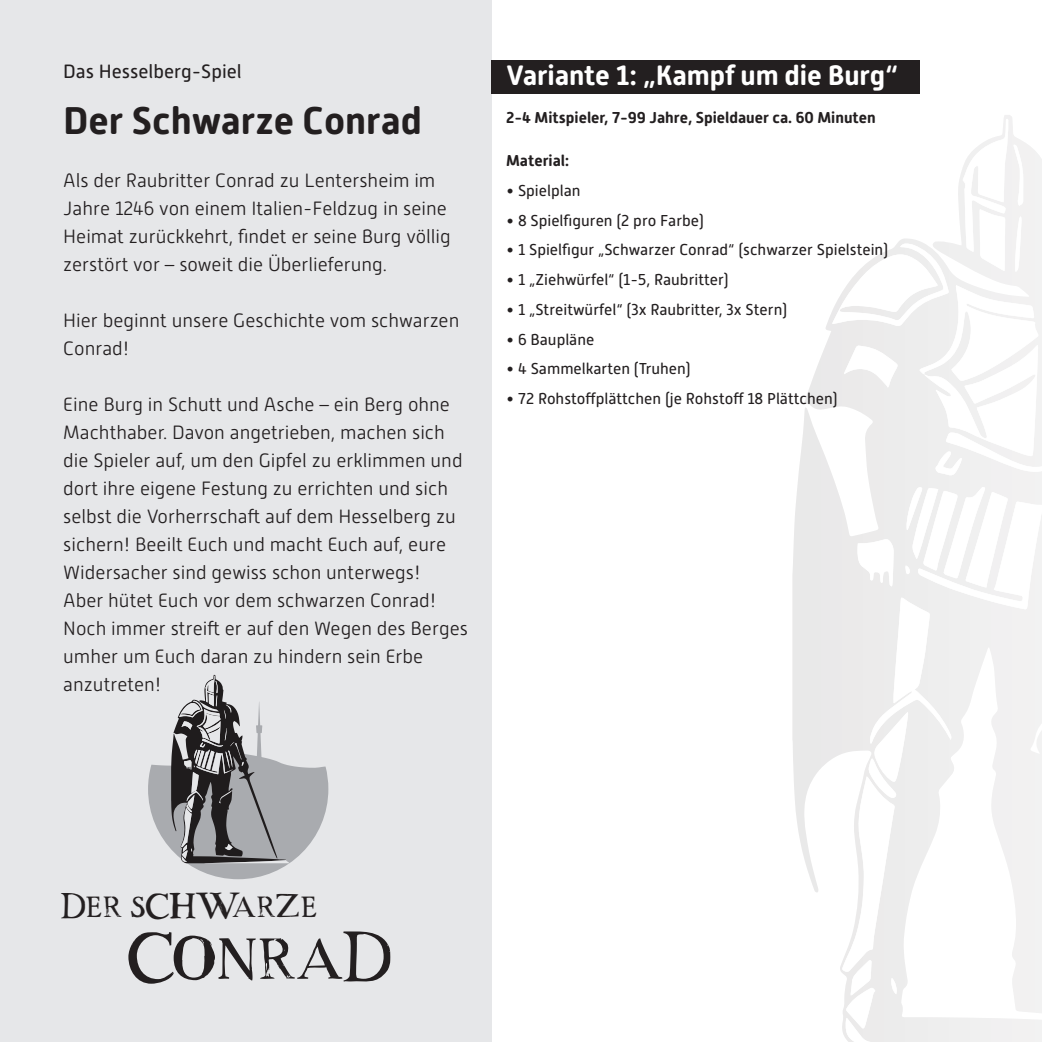
<style>
.page{position:relative;width:1042px;height:1042px;background:#fff}
.page>*{position:absolute;margin:0;border:0;box-sizing:border-box;transform-origin:0 0}
.t1{font:66.33px "Westsac";color:#231f20}
.t2{font:700 38.5px "Alwyn New Rounded";color:#231f20}
.t3{font:33.6px "Westsac";color:#231f20}
.t4{font:700 28px "Alwyn New Rounded";letter-spacing:-.005em;color:#fff}
.t5{font:300 19.25px/28px "Alwyn New Rounded";color:#231f20}
.t6{font:19.25px "Alwyn New Rounded";color:#231f20}
.t7{font:15.75px "Alwyn New Rounded";color:#231f20}
.t8{font:700 15.75px "Alwyn New Rounded";color:#231f20}
</style>
<div class="page">
<div style="left:0;top:0;width:491px;height:1042px;background:#e6e7e9"></div>
<svg style="left:148px;top:675px;width:180px;height:204px"></svg>
<div style="left:491px;top:60px;width:429px;height:34px;background:#231f20"></div>
<svg style="left:792px;top:115px;width:220px;height:777px"></svg>
<svg style="left:832px;top:119px;width:210px;height:923px"></svg>
<p class="t6" style="left:63px;top:61px;width:180px">Das Hesselberg-Spiel</p>
<h2 class="t2" style="left:63px;top:99px;width:360px">Der Schwarze Conrad</h2>
<p class="t5" style="left:63px;top:166px;width:389px">Als der Raubritter Conrad zu Lentersheim im Jahre 1246 von einem Italien-Feldzug in seine Heimat zurückkehrt, findet er seine Burg völlig zerstört vor – soweit die Überlieferung.</p>
<p class="t5" style="left:63px;top:306px;width:398px">Hier beginnt unsere Geschichte vom schwarzen<br>Conrad!</p>
<p class="t5" style="left:63px;top:390px;width:406px">Eine Burg in Schutt und Asche – ein Berg ohne Machthaber. Davon angetrieben, machen sich die Spieler auf, um den Gipfel zu erklimmen und dort ihre eigene Festung zu errichten und sich selbst die Vorherrschaft auf dem Hesselberg zu sichern! Beeilt Euch und macht Euch auf, eure Widersacher sind gewiss schon unterwegs!<br>Aber hütet Euch vor dem schwarzen Conrad!<br>Noch immer streift er auf den Wegen des Berges umher um Euch daran zu hindern sein Erbe anzutreten!</p>
<h3 class="t4" style="left:506px;top:59px;width:394px">Variante 1: „Kampf um die Burg“</h3>
<p class="t8" style="left:506px;top:108px;width:371px">2-4 Mitspieler, 7-99 Jahre, Spieldauer ca. 60 Minuten</p>
<p class="t8" style="left:506px;top:151px;width:64px">Material:</p>
<p class="t7" style="left:506px;top:182px;width:76px">• Spielplan</p>
<p class="t7" style="left:506px;top:211px;width:199px">• 8 Spielfiguren (2 pro Farbe)</p>
<p class="t7" style="left:506px;top:241px;width:384px">• 1 Spielfigur „Schwarzer Conrad“ (schwarzer Spielstein)</p>
<p class="t7" style="left:506px;top:271px;width:224px">• 1 „Ziehwürfel“ (1-5, Raubritter)</p>
<p class="t7" style="left:506px;top:301px;width:283px">• 1 „Streitwürfel“ (3x Raubritter, 3x Stern)</p>
<p class="t7" style="left:506px;top:330px;width:90px">• 6 Baupläne</p>
<p class="t7" style="left:506px;top:360px;width:186px">• 4 Sammelkarten (Truhen)</p>
<p class="t7" style="left:506px;top:390px;width:333px">• 72 Rohstoffplättchen (je Rohstoff 18 Plättchen)</p>
<h3 class="t3" style="left:61px;top:885px;width:258px">DER SCHWARZE</h3>
<h1 class="t1" style="left:127px;top:916px;width:266px">CONRAD</h1>
</div>
